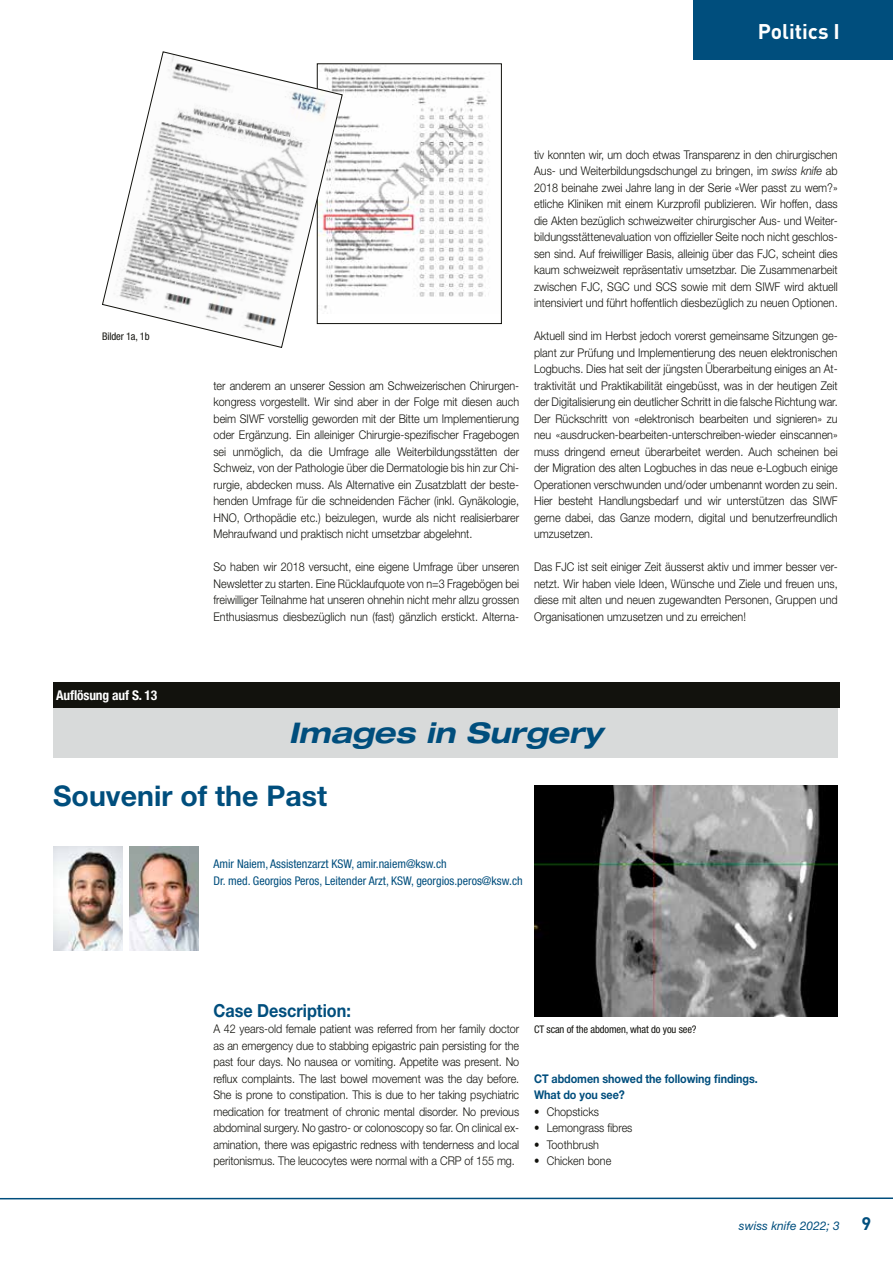
<style>
.page{position:relative;width:893px;height:1263px;background:#fff}
.page>*{position:absolute;margin:0;border:0;box-sizing:border-box;transform-origin:0 0}
.t1{font:700 28.5px "Helvetica Neue LT Std";color:#004e7d}
.t2{font:italic 700 expanded 28.5px "Helvetica Neue LT Std";color:#004e7d}
.t3{font:700 21px "DINOT";color:#fff}
.t4{font:700 18px "Helvetica Neue LT Std";color:#004e7d;scale:.9 1}
.t5{font:700 condensed 13.5px "Helvetica Neue LT Std";letter-spacing:-.01em;color:#fff}
.t6{font:300 12px/16.5px "Helvetica Neue LT Std";color:#12120d;text-align:justify;scale:.9 1}
.t7{font:condensed 12px/16.5px "Helvetica Neue LT Std";color:#004e7d}
.t8{font:700 12px/16.5px "Helvetica Neue LT Std";letter-spacing:-.005em;color:#004e7d;scale:.9 1}
.t9{font:italic 12px "Helvetica Neue LT Std";color:#004e7d}
.t10{font:condensed 10.5px "Helvetica Neue LT Std";letter-spacing:-.01em;color:#12120d}
.s1{font-style:italic}
.s2{font-family:"DINOT";font-weight:700;font-style:normal;font-size:18px}
</style>
<div class="page">
<div style="left:693px;top:0;width:200px;height:60px;background:#004e7d"></div>
<svg style="left:0;top:1197px;width:893px;height:3px;background:#7fa6bd"></svg>
<img style="left:343px;top:65px;width:145px;height:232px">
<div style="left:317px;top:63px;width:185px;height:261px;border:1px solid #12120d"></div>
<svg style="left:102px;top:51px;width:241px;height:297px"></svg>
<div style="left:53px;top:708px;width:785px;height:49px;background:#d8dada"></div>
<div style="left:53px;top:682px;width:787px;height:26px;background:#12120d"></div>
<img style="left:534px;top:786px;width:304px;height:231px">
<img style="left:53px;top:846px;width:69px;height:105px">
<img style="left:129px;top:846px;width:70px;height:105px">
<p class="t10" style="left:102px;top:330px;width:49px">Bilder 1a, 1b</p>
<p class="t5" style="left:56px;top:687px;width:103px">Auflösung auf S. 13</p>
<h2 class="t3" style="left:758px;top:15px;width:84px">Politics I</h2>
<p class="t6" style="left:213px;top:377px;width:341px">ter anderem an unserer Session am Schweizerischen Chirurgen&shy;kongress vorgestellt. Wir sind aber in der Folge mit diesen auch beim SIWF vorstellig geworden mit der Bitte um Implementierung oder Ergänzung. Ein alleiniger Chirurgie-spezifischer Fragebogen sei unmöglich, da die Umfrage alle Weiterbildungsstätten der Schweiz, von der Pathologie über die Dermatologie bis hin zur Chi&shy;rurgie, abdecken muss. Als Alternative ein Zusatzblatt der beste&shy;henden Umfrage für die schneidenden Fächer (inkl. Gynäkologie, HNO, Orthopädie etc.) beizulegen, wurde als nicht realisierbarer Mehraufwand und praktisch nicht umsetzbar abgelehnt.</p>
<p class="t6" style="left:213px;top:558px;width:341px">So haben wir 2018 versucht, eine eigene Umfrage über unseren Newsletter zu starten. Eine Rücklaufquote von n=3 Fragebögen bei freiwilliger Teilnahme hat unseren ohnehin nicht mehr allzu grossen Enthusiasmus diesbezüglich nun (fast) gänzlich erstickt. Alterna-</p>
<p class="t6" style="left:534px;top:146px;width:339px">tiv konnten wir, um doch etwas Transparenz in den chirurgischen Aus- und Weiterbildungsdschungel zu bringen, im <span class="s1">swiss knife</span> ab 2018 beinahe zwei Jahre lang in der Serie «Wer passt zu wem?» etliche Kliniken mit einem Kurzprofil publizieren. Wir hoffen, dass die Akten bezüglich schweizweiter chirurgischer Aus- und Weiter&shy;bildungsstättenevaluation von offizieller Seite noch nicht geschlos&shy;sen sind. Auf freiwilliger Basis, alleinig über das FJC, scheint dies kaum schweizweit repräsentativ umsetzbar. Die Zusammenarbeit zwischen FJC, SGC und SCS sowie mit dem SIWF wird aktuell intensiviert und führt hoffentlich diesbezüglich zu neuen Optionen.</p>
<p class="t6" style="left:534px;top:327px;width:339px">Aktuell sind im Herbst jedoch vorerst gemeinsame Sitzungen ge&shy;plant zur Prüfung und Implementierung des neuen elektronischen Logbuchs. Dies hat seit der jüngsten Überarbeitung einiges an At&shy;traktivität und Praktikabilität eingebüsst, was in der heutigen Zeit der Digitalisierung ein deutlicher Schritt in die falsche Richtung war.<br>Der Rückschritt von «elektronisch bearbeiten und signieren» zu neu «ausdrucken-bearbeiten-unterschreiben-wieder einscannen» muss dringend erneut überarbeitet werden. Auch scheinen bei der Migration des alten Logbuches in das neue e-Logbuch einige Operationen verschwunden und/oder umbenannt worden zu sein.<br>Hier besteht Handlungsbedarf und wir unterstützen das SIWF gerne dabei, das Ganze modern, digital und benutzerfreundlich umzusetzen.</p>
<p class="t6" style="left:534px;top:558px;width:339px">Das FJC ist seit einiger Zeit äusserst aktiv und immer besser ver&shy;netzt. Wir haben viele Ideen, Wünsche und Ziele und freuen uns, diese mit alten und neuen zugewandten Personen, Gruppen und Organisationen umzusetzen und zu erreichen!</p>
<h1 class="t2" style="left:289px;top:715px;width:315px">Images in Surgery</h1>
<h1 class="t1" style="left:53px;top:778px;width:275px">Souvenir of the Past</h1>
<p class="t7" style="left:213px;top:855px;width:311px">Amir Naiem, Assistenzarzt KSW, amir.naiem@ksw.ch<br>Dr. med. Georgios Peros, Leitender Arzt, KSW, georgios.peros@ksw.ch</p>
<h3 class="t4" style="left:213px;top:999px;width:154px">Case Description:</h3>
<p class="t6" style="left:213px;top:1020px;width:341px">A 42 years-old female patient was referred from her family doctor as an emergency due to stabbing epigastric pain persisting for the past four days. No nausea or vomiting. Appetite was present. No reflux complaints. The last bowel movement was the day before.<br>She is prone to constipation. This is due to her taking psychiatric medication for treatment of chronic mental disorder. No previous abdominal surgery. No gastro- or colonoscopy so far. On clinical ex&shy;amination, there was epigastric redness with tenderness and local peritonismus. The leucocytes were normal with a CRP of 155 mg.</p>
<p class="t10" style="left:534px;top:1023px;width:164px">CT scan of the abdomen, what do you see?</p>
<p class="t8" style="left:534px;top:1070px;width:250px">CT abdomen showed the following findings.<br>What do you see?</p>
<p class="t6" style="left:534px;top:1103px;width:74px">• Chopsticks</p>
<p class="t6" style="left:534px;top:1119px;width:111px">• Lemongrass fibres</p>
<p class="t6" style="left:534px;top:1136px;width:74px">• Toothbrush</p>
<p class="t6" style="left:534px;top:1152px;width:87px">• Chicken bone</p>
<p class="t9" style="left:739px;top:1218px;width:134px">swiss knife 2022; 3 <span class="s2">9</span></p>
</div>
